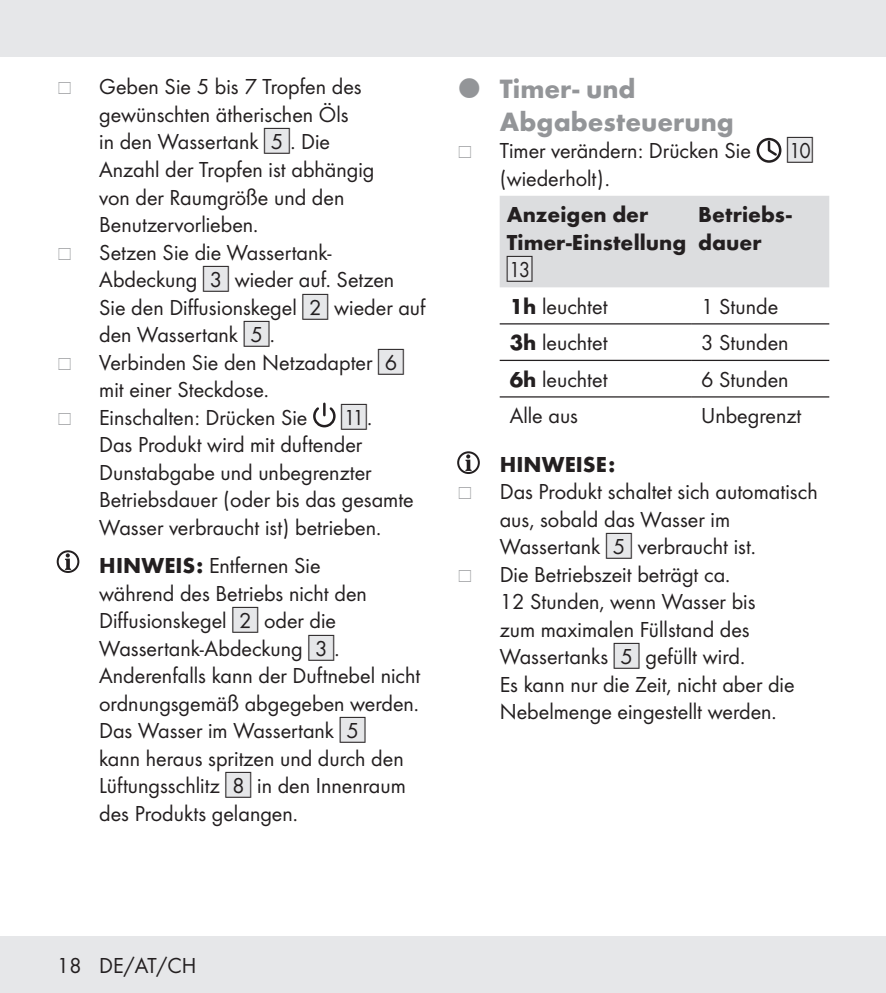
<style>
.page{position:relative;width:886px;height:993px;background:#fff}
.page>*{position:absolute;margin:0;border:0;box-sizing:border-box;transform-origin:0 0}
.t1{font:700 27.5px/32.5px "Futura";color:#939598}
.t2{font:22.5px/27.5px "Futura Boo";color:#231f20}
.t3{font:700 22.5px/27.5px "Futura";color:#231f20}
.t4{font:19.75px "IMP Lidl Num Box";color:#231f20}
.s1{font-family:"IMP Lidl Num Box";font-size:19.75px;color:#e6e7e9}
.s2{font-family:"IMP Lidl Num Box";font-size:19.75px}
.s3{color:#e6e7e9}
.s4{font-family:"Futura Boo";font-size:22.5px}
.s5{font-family:"Futura";font-weight:700}
</style>
<div class="page">
<div style="left:0;top:935px;width:886px;height:57px;background:#e6e7e9"></div>
<div style="left:0;top:0;width:886px;height:57px;background:#e6e7e9"></div>
<svg style="left:313px;top:402px;width:23px;height:26px"></svg>
<svg style="left:58px;top:551px;width:20px;height:20px"></svg>
<div style="left:57px;top:550px;width:22px;height:22px;border:2px solid #231f20;border-radius:50%"></div>
<svg style="left:65px;top:553px;width:6px;height:16px"></svg>
<div style="left:756px;top:138px;width:25px;height:25px;border:2px solid #231f20;border-radius:50%"></div>
<svg style="left:766px;top:139px;width:13px;height:19px"></svg>
<div style="left:500px;top:196px;width:329px;height:91px;background:#dcdddf"></div>
<hr style="left:500px;top:323px;width:191px;height:1px;background:#231f20">
<hr style="left:691px;top:323px;width:138px;height:1px;background:#231f20">
<hr style="left:500px;top:359px;width:191px;height:2px;background:#231f20">
<hr style="left:691px;top:359px;width:138px;height:2px;background:#231f20">
<hr style="left:500px;top:396px;width:191px;height:1px;background:#231f20">
<hr style="left:691px;top:396px;width:138px;height:1px;background:#231f20">
<svg style="left:458px;top:452px;width:21px;height:21px"></svg>
<div style="left:457px;top:451px;width:23px;height:23px;border:2px solid #231f20;border-radius:50%"></div>
<svg style="left:465px;top:454px;width:7px;height:17px"></svg>
<p class="t2" style="left:99px;top:72px;width:328px">Geben Sie 5 bis 7 Tropfen des gewünschten ätherischen Öls<br>in den Wassertank <span class="s1">[</span><span class="s2">5]</span>. Die<br>Anzahl der Tropfen ist abhängig<br>von der Raumgröße und den<br>Benutzervorlieben.<br>Setzen Sie die Wassertank-<br>Abdeckung <span class="s1">[</span><span class="s2">3]</span> wieder auf. Setzen<br>Sie den Diffusionskegel <span class="s1">[</span><span class="s2">2]</span> wieder auf den Wassertank <span class="s1">[</span><span class="s2">5]</span>.<br>Verbinden Sie den Netzadapter <span class="s1">[</span><span class="s2">6] </span>mit einer Steckdose.<br>Einschalten: Drücken Sie</p>
<p class="t4" style="left:341px;top:403px;width:33px"><span class="s3">[</span>11]<span class="s4">.</span></p>
<p class="t2" style="left:99px;top:429px;width:316px">Das Produkt wird mit duftender Dunstabgabe und unbegrenzter Betriebsdauer (oder bis das gesamte Wasser verbraucht ist) betrieben.</p>
<p class="t2" style="left:99px;top:550px;width:323px"><span class="s5">HINWEIS:</span> Entfernen Sie<br>während des Betriebs nicht den<br>Diffusionskegel <span class="s1">[</span><span class="s2">2]</span> oder die<br>Wassertank-Abdeckung <span class="s1">[</span><span class="s2">3]</span>.<br>Anderenfalls kann der Duftnebel nicht ordnungsgemäß abgegeben werden.<br>Das Wasser im Wassertank <span class="s1">[</span><span class="s2">5]<br></span>kann heraus spritzen und durch den<br>Lüftungsschlitz <span class="s1">[</span><span class="s2">8]</span> in den Innenraum des Produkts gelangen.</p>
<p class="t2" style="left:57px;top:950px;width:141px">18 DE/AT/CH</p>
<p class="t1" style="left:500px;top:71px;width:236px">Timer- und<br>Abgabesteuerung</p>
<p class="t2" style="left:500px;top:136px;width:253px">Timer verändern: Drücken Sie</p>
<p class="t4" style="left:787px;top:137px;width:28px"><span class="s3">[</span>10]</p>
<p class="t2" style="left:500px;top:163px;width:112px">(wiederholt).</p>
<p class="t3" style="left:507px;top:199px;width:181px">Anzeigen der<br>Timer-Einstellung</p>
<p class="t4" style="left:507px;top:256px;width:28px"><span class="s3">[</span>13]</p>
<p class="t3" style="left:698px;top:199px;width:95px">Betriebs&shy;dauer</p>
<p class="t2" style="left:510px;top:291px;width:99px"><span class="s5">1h</span> leuchtet</p>
<p class="t2" style="left:701px;top:291px;width:79px">1 Stunde</p>
<p class="t2" style="left:510px;top:328px;width:99px"><span class="s5">3h</span> leuchtet</p>
<p class="t2" style="left:701px;top:328px;width:89px">3 Stunden</p>
<p class="t2" style="left:510px;top:364px;width:99px"><span class="s5">6h</span> leuchtet</p>
<p class="t2" style="left:701px;top:364px;width:89px">6 Stunden</p>
<p class="t2" style="left:510px;top:401px;width:70px">Alle aus</p>
<p class="t2" style="left:701px;top:401px;width:102px">Unbegrenzt</p>
<p class="t3" style="left:500px;top:448px;width:117px">HINWEISE:</p>
<p class="t2" style="left:500px;top:476px;width:319px">Das Produkt schaltet sich automatisch aus, sobald das Wasser im<br>Wassertank <span class="s1">[</span><span class="s2">5]</span> verbraucht ist.<br>Die Betriebszeit beträgt ca.<br>12 Stunden, wenn Wasser bis<br>zum maximalen Füllstand des<br>Wassertanks <span class="s1">[</span><span class="s2">5]</span> gefüllt wird.<br>Es kann nur die Zeit, nicht aber die<br>Nebelmenge eingestellt werden.</p>
</div>
